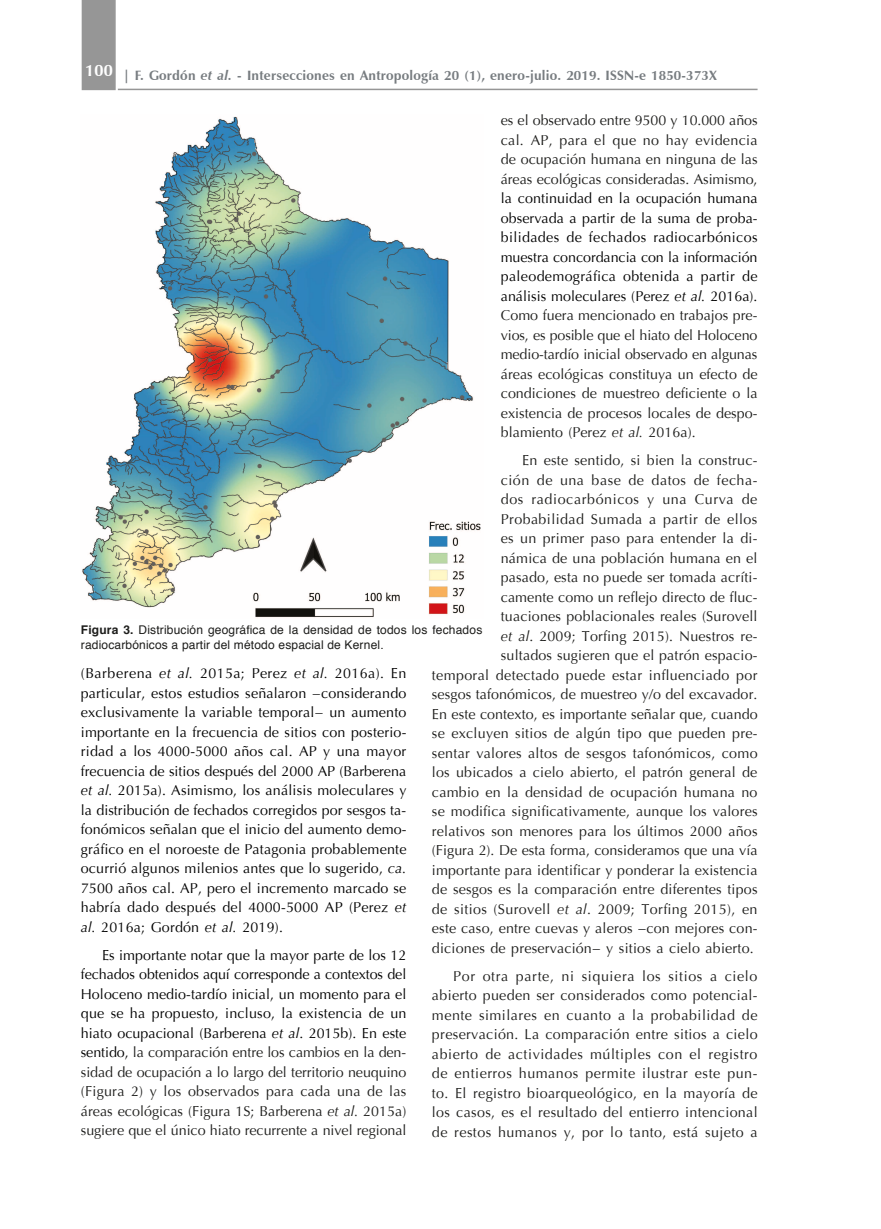
<style>
.page{position:relative;width:881px;height:1229px;background:#fff}
.page>*{position:absolute;margin:0;border:0;box-sizing:border-box;transform-origin:0 0}
.t1{font:14.25px/19.5px "Optima";letter-spacing:.015em;color:#1d1d1b;text-align:justify}
.t2{font:14.25px/19.5px "Optima";letter-spacing:.01em;color:#000;text-align:justify}
.t3{font:700 13.5px "Zapf Humanist 601 BT";letter-spacing:.015em;color:#777c80}
.t4{font:12px/14.4px "Helvetica";letter-spacing:.015em;color:#1d1d1b}
.s1{font-style:italic}
.s2{color:#000}
.s3{font-style:italic;color:#000}
.s4{font-weight:700}
.s5{color:#1d1d1b}
.s6{font-style:italic;color:#1d1d1b}
</style>
<div class="page">
<hr style="left:118px;top:89px;width:639px;height:1px;background:#969696">
<div style="left:82px;top:0;width:34px;height:90px;background:#969696"></div>
<img style="left:82px;top:116px;width:399px;height:502px">
<p class="t3" style="left:85px;top:67px;width:633px"><sup>100</sup> | F. Gordón <span class="s1">et al.</span> - Intersecciones en Antropología 20 (1), enero-julio. 2019. ISSN-e 1850-373X</p>
<p class="t1" style="left:500px;top:111px;width:258px">es el observado entre 9500 y 10.000 años cal. AP, para el que no hay evidencia de ocupación humana en ninguna de las áreas ecológicas consideradas. Asimismo,</p>
<p class="t1" style="left:500px;top:189px;width:258px"><span class="s2">la continuidad en la ocupación humana observada a partir de la suma de proba&shy;bilidades de fechados radiocarbónicos muestra concordancia con la información paleodemográfica obtenida a partir de análisis moleculares (Perez</span> <span class="s3">et al.</span> <span class="s2">2016a).<br></span>Como fuera mencionado en trabajos pre&shy;vios, es posible que el hiato del Holoceno medio-tardío inicial observado en algunas áreas ecológicas constituya un efecto de condiciones de muestreo deficiente o la existencia de procesos locales de despo&shy;blamiento (Perez <span class="s1">et al.</span> 2016a).</p>
<p class="t1" style="left:432px;top:451px;width:327px;text-align:right">En este sentido, si bien la construc-<br>ción de una base de datos de fecha-<br>dos radiocarbónicos y una Curva de Probabilidad Sumada a partir de ellos<br>es un primer paso para entender la di-<br>námica de una población humana en el<br>pasado, esta no puede ser tomada acríti-<br>camente como un reflejo directo de fluc-<br>tuaciones poblacionales reales (Surovell<br><span class="s1">et al</span>. 2009; Torfing 2015). Nuestros re-<br>sultados sugieren que el patrón espacio-<br>temporal detectado puede estar influenciado por sesgos tafonómicos, de muestreo y/o del excavador.<br>En este contexto, es importante señalar que, cuando se excluyen sitios de algún tipo que pueden pre&shy;sentar valores altos de sesgos tafonómicos, como los ubicados a cielo abierto, el patrón general de cambio en la densidad de ocupación humana no se modifica significativamente, aunque los valores relativos son menores para los últimos 2000 años (Figura 2). De esta forma, consideramos que una vía importante para identificar y ponderar la existencia de sesgos es la comparación entre diferentes tipos de sitios (Surovell <span class="s1">et al</span>. 2009; Torfing 2015), en este caso, entre cuevas y aleros <span class="s2">−</span>con mejores con&shy;diciones de preservación<span class="s2">−</span> y sitios a cielo abierto.</p>
<p class="t1" style="left:432px;top:966px;width:327px;text-indent:21px">Por otra parte, ni siquiera los sitios a cielo abierto pueden ser considerados como potencial&shy;mente similares en cuanto a la probabilidad de preservación. La comparación entre sitios a cielo abierto de actividades múltiples con el registro de entierros humanos permite ilustrar este pun&shy;to. El registro bioarqueológico, en la mayoría de los casos, es el resultado del entierro intencional de restos humanos y, por lo tanto, está sujeto a</p>
<p class="t4" style="left:81px;top:623px;width:403px"><span class="s4">Figura 3.</span> Distribución geográfica de la densidad de todos los fechados radiocarbónicos a partir del método espacial de Kernel.</p>
<p class="t2" style="left:81px;top:664px;width:327px">(Barberena <span class="s1">et al.</span> 2015a; Perez <span class="s1">et al.</span> 2016a). En particular, estos estudios señalaron −considerando exclusivamente la variable temporal− un aumento importante en la frecuencia de sitios con posterio&shy;ridad a los 4000-5000 años cal. AP y una mayor frecuencia de sitios después del 2000 AP (Barberena <span class="s1">et al.</span> 2015a). Asimismo, los análisis moleculares y la distribución de fechados corregidos por sesgos ta&shy;fonómicos señalan que el inicio del aumento demo&shy;gráfico en el noroeste de Patagonia probablemente ocurrió algunos milenios antes que lo sugerido, <span class="s1">ca.<br></span>7500 años cal. AP, pero el incremento marcado se habría dado después del 4000-5000 AP (Perez <span class="s1">et al.</span> 2016a; Gordón <span class="s1">et al.</span> 2019).</p>
<p class="t2" style="left:81px;top:945px;width:327px;text-indent:21px">Es importante notar que la mayor parte de los 12 fechados obtenidos aquí corresponde a contextos del Holoceno medio-tardío inicial, un momento para el que se ha propuesto, incluso, la existencia de un hiato ocupacional (Barberena <span class="s1">et al</span>. 2015b). En este sentido, <span class="s5">la comparación entre los cambios en la den&shy;sidad de ocupación a lo largo del territorio neuquino (Figura 2) y los observados para cada una de las áreas ecológicas (Figura 1S; Barberena</span> <span class="s6">et al.</span> <span class="s5">2015a) sugiere que el único hiato recurrente a nivel regional</span></p>
</div>
